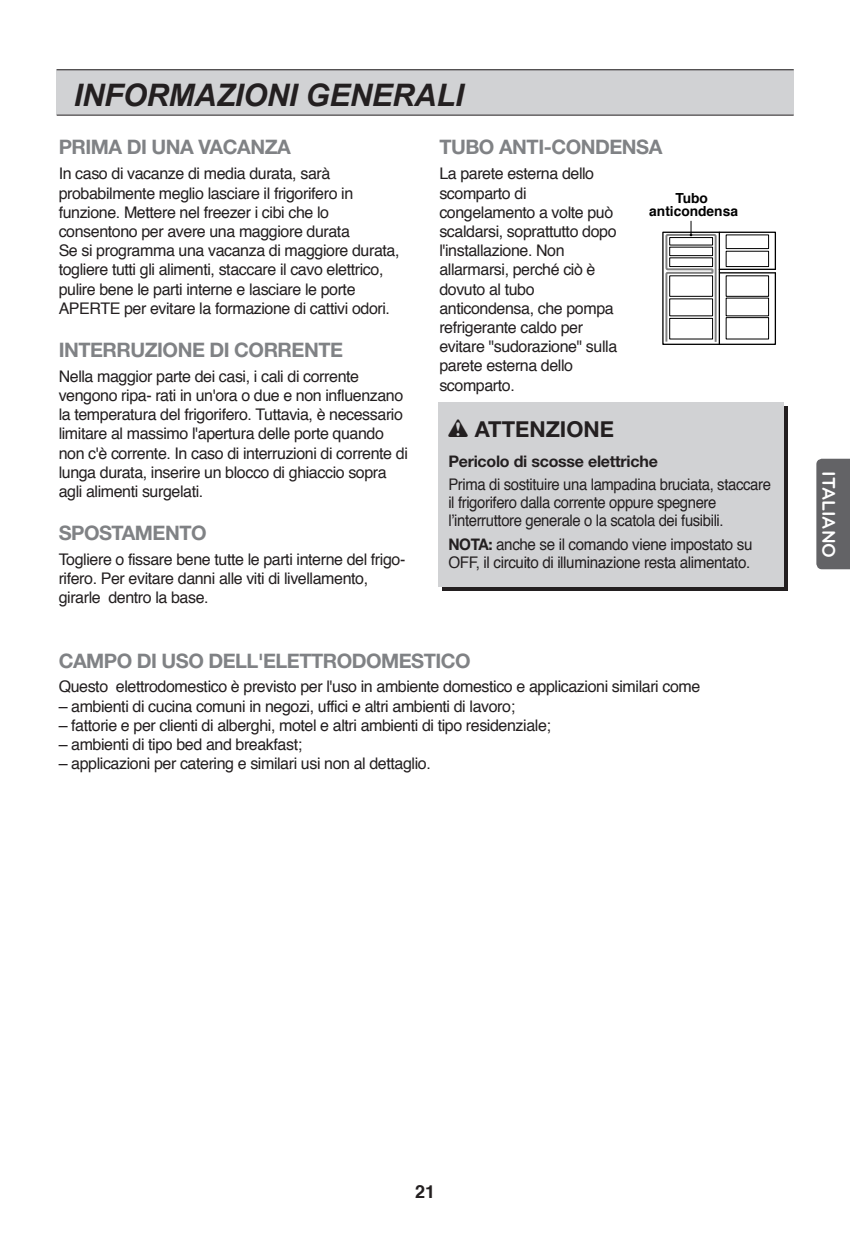
<style>
.page{position:relative;width:850px;height:1248px;background:#fff}
.page>*{position:absolute;margin:0;border:0;box-sizing:border-box;transform-origin:0 0}
.t1{font:italic 700 31px "Arial";letter-spacing:-.01em;color:#231f20}
.t2{font:700 22px "Helvetica Neue";color:#231f20}
.t3{font:700 20px "Helvetica Neue";letter-spacing:-.025em;color:#808285}
.t4{font:700 19px "Bryant LG";color:#fff}
.t5{font:700 18px "Helvetica";color:#231f20}
.t6{font:16px/19.2px "Helvetica";letter-spacing:-.025em;color:#231f20}
.t7{font:16px/18px "Helvetica";letter-spacing:-.025em;color:#231f20;scale:.93 1}
.t8{font:16px/18px "Helvetica";letter-spacing:-.025em;color:#231f20;scale:.95 1}
.t9{font:700 16px "Helvetica Neue";letter-spacing:-.015em;color:#231f20}
.t10{font:700 13.8px/13px "Helvetica";color:#000;text-align:center}
.s1{font-family:"Helvetica Neue";font-weight:700}
</style>
<div class="page">
<div style="left:57px;top:70px;width:737px;height:45px;background:#d1d2d4"></div>
<hr style="left:57px;top:69px;width:737px;height:1px;background:#231f20">
<hr style="left:57px;top:115px;width:737px;height:1px;background:#231f20">
<div style="left:816px;top:459px;width:34px;height:110px;background:#636366"></div>
<svg style="left:662px;top:221px;width:114px;height:124px"></svg>
<svg style="left:442px;top:406px;width:346px;height:184px;background:#3f3c3d"></svg>
<div style="left:438px;top:402px;width:346px;height:184px;background:#d1d2d4"></div>
<h1 class="t1" style="left:74px;top:78px;width:391px">INFORMAZIONI GENERALI</h1>
<p class="t3" style="left:59px;top:140px;width:234px">PRIMA DI UNA VACANZA</p>
<p class="t6" style="left:59px;top:165px;width:342px">In caso di vacanze di media durata, sarà probabilmente meglio lasciare il frigorifero in funzione. Mettere nel freezer i cibi che lo consentono per avere una maggiore durata<br>Se si programma una vacanza di maggiore durata, togliere tutti gli alimenti, staccare il cavo elettrico, pulire bene le parti interne e lasciare le porte APERTE per evitare la formazione di cattivi odori.</p>
<p class="t3" style="left:59px;top:343px;width:286px">INTERRUZIONE DI CORRENTE</p>
<p class="t6" style="left:59px;top:368px;width:351px">Nella maggior parte dei casi, i cali di corrente vengono ripa- rati in un'ora o due e non influenzano la temperatura del frigorifero. Tuttavia, è necessario limitare al massimo l'apertura delle porte quando non c'è corrente. In caso di interruzioni di corrente di lunga durata, inserire un blocco di ghiaccio sopra agli alimenti surgelati.</p>
<p class="t3" style="left:59px;top:526px;width:149px">SPOSTAMENTO</p>
<p class="t6" style="left:59px;top:551px;width:348px">Togliere o fissare bene tutte le parti interne del frigo&shy;rifero. Per evitare danni alle viti di livellamento, girarle dentro la base.</p>
<p class="t3" style="left:439px;top:140px;width:225px">TUBO ANTI-CONDENSA</p>
<p class="t6" style="left:439px;top:165px;width:179px">La parete esterna dello scomparto di congelamento a volte può scaldarsi, soprattutto dopo l'installazione. Non allarmarsi, perché ciò è dovuto al tubo anticondensa, che pompa refrigerante caldo per evitare "sudorazione" sulla parete esterna dello scomparto.</p>
<p class="t10" style="left:649px;top:193px;width:90px">Tubo anticondensa</p>
<h2 class="t2" style="left:475px;top:422px;width:141px">ATTENZIONE</h2>
<p class="t9" style="left:448px;top:455px;width:211px">Pericolo di scosse elettriche</p>
<p class="t7" style="left:448px;top:477px;width:348px">Prima di sostituire una lampadina bruciata, staccare il frigorifero dalla corrente oppure spegnere l’interruttore generale o la scatola dei fusibili.</p>
<p class="t8" style="left:448px;top:537px;width:322px"><span class="s1">NOTA:</span> anche se il comando viene impostato su<br>OFF, il circuito di illuminazione resta alimentato.</p>
<p class="t3" style="left:59px;top:653px;width:414px">CAMPO DI USO DELL'ELETTRODOMESTICO</p>
<p class="t6" style="left:59px;top:678px;width:643px">Questo elettrodomestico è previsto per l'uso in ambiente domestico e applicazioni similari come</p>
<p class="t6" style="left:59px;top:698px;width:458px">– ambienti di cucina comuni in negozi, uffici e altri ambienti di lavoro;</p>
<p class="t6" style="left:59px;top:717px;width:494px">– fattorie e per clienti di alberghi, motel e altri ambienti di tipo residenziale;</p>
<p class="t6" style="left:59px;top:736px;width:245px">– ambienti di tipo bed and breakfast;</p>
<p class="t6" style="left:59px;top:755px;width:374px">– applicazioni per catering e similari usi non al dettaglio.</p>
<p class="t4" style="left:836px;top:471px;width:88px;rotate:90deg">ITALIANO</p>
<p class="t5" style="left:415px;top:1184px;width:21px">21</p>
</div>
